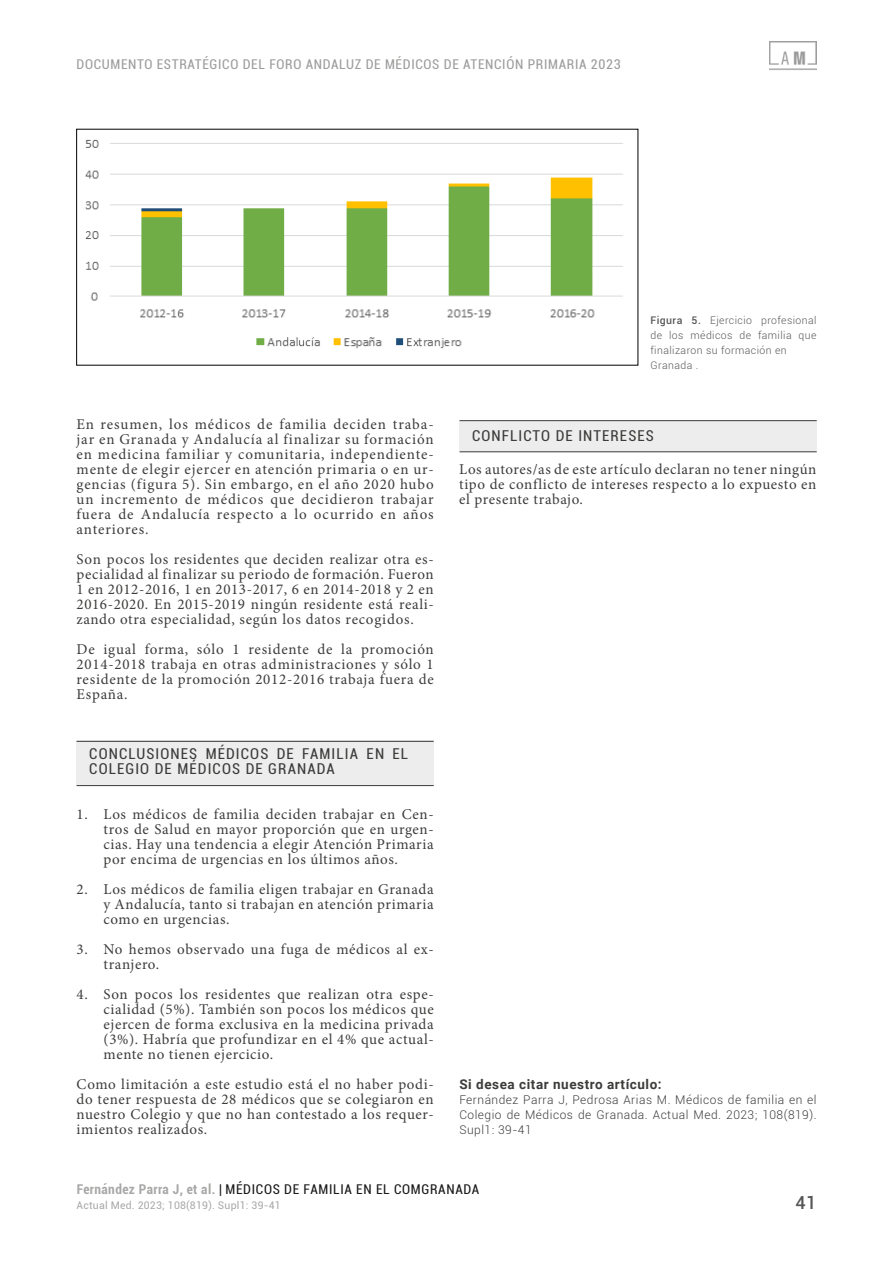
<style>
.page{position:relative;width:893px;height:1263px;background:#fff}
.page>*{position:absolute;margin:0;border:0;box-sizing:border-box;transform-origin:0 0}
.t1{font:500 18px "Roboto";color:#575756}
.AM{font:15px/15px "Minion Pro";letter-spacing:.04em;color:#3c3c3b;text-align:justify}
.Apartados{font:condensed 15px/15px "Roboto";letter-spacing:.075em;color:#3c3c3b}
.t2{font:condensed 13.5px "Roboto";letter-spacing:.05em;color:#9d9d9c}
.t3{font:condensed 13.5px "Roboto";letter-spacing:.05em;color:#000}
.Autores{font:700 13.5px "Roboto";letter-spacing:.04em;color:#3c3c3b}
.Referencias_Bibliogr{font:300 12px/15px "Roboto";letter-spacing:.04em;color:#3c3c3b;text-align:justify}
.Pie-Foto-Tabla{font:300 10.5px/15px "Roboto";letter-spacing:.04em;color:#575756;text-align:justify}
.t4{font:10.5px "Roboto";letter-spacing:.02em;color:#9d9d9c}
.s1{font-weight:500}
.s2{font-weight:700;color:#9d9d9c}
</style>
<div class="page">
<img style="left:770px;top:41px;width:46px;height:29px">
<div style="left:459px;top:420px;width:358px;height:32px;background:#ededed"></div>
<hr style="left:460px;top:420px;width:357px;height:1px;background:#3c3c3b">
<hr style="left:460px;top:451px;width:357px;height:1px;background:#3c3c3b">
<div style="left:77px;top:741px;width:357px;height:45px;background:#ededed"></div>
<hr style="left:77px;top:741px;width:357px;height:1px;background:#3c3c3b">
<hr style="left:77px;top:785px;width:357px;height:1px;background:#3c3c3b">
<img style="left:85px;top:139px;width:538px;height:210px">
<p class="t2" style="left:77px;top:55px;width:546px">DOCUMENTO ESTRATÉGICO DEL FORO ANDALUZ DE MÉDICOS DE ATENCIÓN PRIMARIA 2023</p>
<p class="Pie-Foto-Tabla" style="left:650px;top:312px;width:168px"><span class="s1">Figura 5.</span> Ejercicio profesional de los médicos de familia que finalizaron su formación en</p>
<p class="Pie-Foto-Tabla" style="left:650px;top:357px;width:49px">Granada .</p>
<p class="AM" style="left:77px;top:417px;width:359px">En resumen, los médicos de familia deciden traba&shy;jar en Granada y Andalucía al finalizar su formación en medicina familiar y comunitaria, independiente&shy;mente de elegir ejercer en atención primaria o en ur&shy;gencias (figura 5). Sin embargo, en el año 2020 hubo un incremento de médicos que decidieron trabajar fuera de Andalucía respecto a lo ocurrido en años anteriores.</p>
<p class="AM" style="left:77px;top:552px;width:359px">Son pocos los residentes que deciden realizar otra es&shy;pecialidad al finalizar su periodo de formación. Fueron 1 en 2012-2016, 1 en 2013-2017, 6 en 2014-2018 y 2 en 2016-2020. En 2015-2019 ningún residente está reali&shy;zando otra especialidad, según los datos recogidos.</p>
<p class="AM" style="left:77px;top:642px;width:359px">De igual forma, sólo 1 residente de la promoción 2014-2018 trabaja en otras administraciones y sólo 1 residente de la promoción 2012-2016 trabaja fuera de España.</p>
<p class="Apartados" style="left:89px;top:746px;width:320px">CONCLUSIONES MÉDICOS DE FAMILIA EN EL<br>COLEGIO DE MÉDICOS DE GRANADA</p>
<p class="AM" style="left:104px;top:807px;width:332px;text-indent:-27px">1. Los médicos de familia deciden trabajar en Cen&shy;tros de Salud en mayor proporción que en urgen&shy;cias. Hay una tendencia a elegir Atención Primaria por encima de urgencias en los últimos años.</p>
<p class="AM" style="left:104px;top:882px;width:332px;text-indent:-27px">2. Los médicos de familia eligen trabajar en Granada y Andalucía, tanto si trabajan en atención primaria como en urgencias.</p>
<p class="AM" style="left:104px;top:942px;width:332px;text-indent:-27px">3. No hemos observado una fuga de médicos al ex&shy;tranjero.</p>
<p class="AM" style="left:104px;top:987px;width:332px;text-indent:-27px">4. Son pocos los residentes que realizan otra espe&shy;cialidad (5%). También son pocos los médicos que ejercen de forma exclusiva en la medicina privada (3%). Habría que profundizar en el 4% que actual&shy;mente no tienen ejercicio.</p>
<p class="AM" style="left:77px;top:1077px;width:359px">Como limitación a este estudio está el no haber podi&shy;do tener respuesta de 28 médicos que se colegiaron en nuestro Colegio y que no han contestado a los requer&shy;imientos realizados.</p>
<p class="Apartados" style="left:472px;top:428px;width:183px">CONFLICTO DE INTERESES</p>
<p class="AM" style="left:459px;top:462px;width:359px">Los autores/as de este artículo declaran no tener ningún tipo de conflicto de intereses respecto a lo expuesto en el presente trabajo.</p>
<p class="Autores" style="left:459px;top:1075px;width:204px">Si desea citar nuestro artículo:</p>
<p class="Referencias_Bibliogr" style="left:459px;top:1092px;width:359px">Fernández Parra J, Pedrosa Arias M. Médicos de familia en el Colegio de Médicos de Granada. Actual Med. 2023; 108(819).<br>Supl1: 39-41</p>
<p class="t3" style="left:77px;top:1180px;width:404px"><span class="s2">Fernández Parra J, et al.</span> | MÉDICOS DE FAMILIA EN EL COMGRANADA</p>
<p class="t4" style="left:77px;top:1198px;width:206px">Actual Med. 2023; 108(819). Supl1: 39-41</p>
<p class="t1" style="left:795px;top:1190px;width:22px">41</p>
</div>
